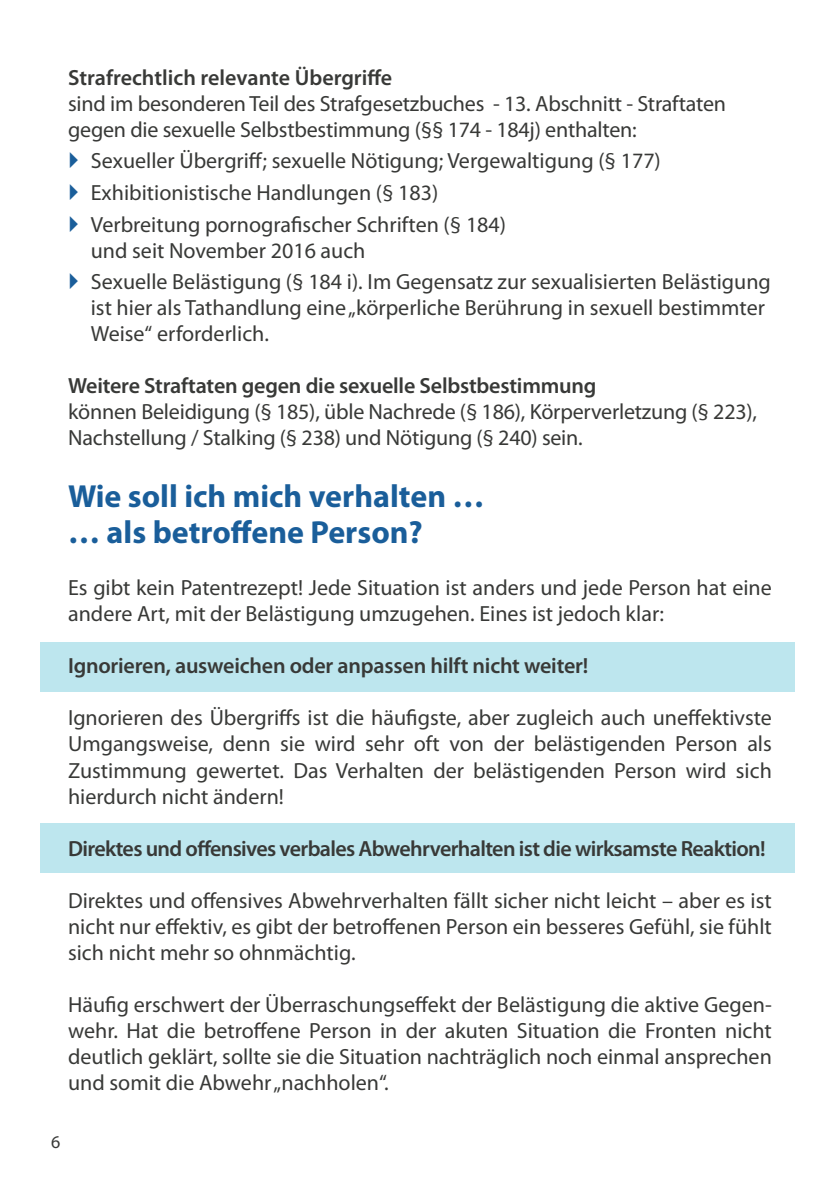
<style>
.page{position:relative;width:840px;height:1191px;background:#fff}
.page>*{position:absolute;margin:0;border:0;box-sizing:border-box;transform-origin:0 0}
.Headline{font:700 32px "Myriad Pro";color:#1a5e9a}
.Fließtext{font:22px/26px "Myriad Pro";color:#383937}
.Fließtext_linksbündi{font:22px/26px "Myriad Pro";letter-spacing:-.01em;color:#383937}
.Fließtext_linksbündi-2{font:600 22px "Myriad Pro";letter-spacing:-.01em;color:#383937}
.Fließtext-2{font:600 22px "Myriad Pro";letter-spacing:-.03em;color:#383937}
.Fließtext-3{font:600 22px "Myriad Pro";letter-spacing:-.01em;color:#383937}
.t1{font:18px "Myriad Pro";color:#383937}
</style>
<div class="page">
<div style="left:40px;top:642px;width:754px;height:49px;background:#bde6ee"></div>
<div style="left:40px;top:823px;width:754px;height:49px;background:#bde6ee"></div>
<p class="Fließtext_linksbündi-2" style="left:68px;top:65px;width:325px">Strafrechtlich relevante Übergriffe</p>
<p class="Fließtext_linksbündi" style="left:68px;top:91px;width:659px">sind im besonderen Teil des Strafgesetzbuches - 13. Abschnitt - Straftaten gegen die sexuelle Selbstbestimmung (§§ 174 - 184j) enthalten:</p>
<p class="Fließtext" style="left:91px;top:148px;width:571px">Sexueller Übergriff; sexuelle Nötigung; Vergewaltigung (§ 177)</p>
<p class="Fließtext" style="left:91px;top:180px;width:349px">Exhibitionistische Handlungen (§ 183)</p>
<p class="Fließtext" style="left:91px;top:212px;width:416px">Verbreitung pornografischer Schriften (§ 184) und seit November 2016 auch</p>
<p class="Fließtext" style="left:91px;top:269px;width:681px">Sexuelle Belästigung (§ 184 i). Im Gegensatz zur sexualisierten Belästigung ist hier als Tathandlung eine „körperliche Berührung in sexuell bestimmter<br>Weise“ erforderlich.</p>
<p class="Fließtext_linksbündi-2" style="left:68px;top:374px;width:529px">Weitere Straftaten gegen die sexuelle Selbstbestimmung</p>
<p class="Fließtext_linksbündi" style="left:68px;top:399px;width:690px">können Beleidigung (§ 185), üble Nachrede (§ 186), Körperverletzung (§ 223),<br>Nachstellung / Stalking (§ 238) und Nötigung (§ 240) sein.</p>
<p class="Headline" style="left:68px;top:479px;width:418px">Wie soll ich mich verhalten …</p>
<p class="Headline" style="left:68px;top:515px;width:356px">… als betroffene Person?</p>
<p class="Fließtext" style="left:68px;top:575px;width:704px">Es gibt kein Patentrezept! Jede Situation ist anders und jede Person hat eine andere Art, mit der Belästigung umzugehen. Eines ist jedoch klar:</p>
<p class="Fließtext-3" style="left:68px;top:654px;width:521px">Ignorieren, ausweichen oder anpassen hilft nicht weiter!</p>
<p class="Fließtext" style="left:68px;top:705px;width:705px;text-align:justify">Ignorieren des Übergriffs ist die häufigste, aber zugleich auch uneffektivste Umgangsweise, denn sie wird sehr oft von der belästigenden Person als Zustimmung gewertet. Das Verhalten der belästigenden Person wird sich hierdurch nicht ändern!</p>
<p class="Fließtext-2" style="left:68px;top:836px;width:698px">Direktes und offensives verbales Abwehrverhalten ist die wirksamste Reaktion!</p>
<p class="Fließtext" style="left:68px;top:887px;width:704px;text-align:justify">Direktes und offensives Abwehrverhalten fällt sicher nicht leicht – aber es ist nicht nur effektiv, es gibt der betroffenen Person ein besseres Gefühl, sie fühlt sich nicht mehr so ohnmächtig.</p>
<p class="Fließtext" style="left:68px;top:991px;width:705px;text-align:justify">Häufig erschwert der Überraschungseffekt der Belästigung die aktive Gegen&shy;wehr. Hat die betroffene Person in der akuten Situation die Fronten nicht deutlich geklärt, sollte sie die Situation nachträglich noch einmal ansprechen und somit die Abwehr „nachholen“.</p>
<p class="t1" style="left:51px;top:1132px;width:11px">6</p>
</div>
